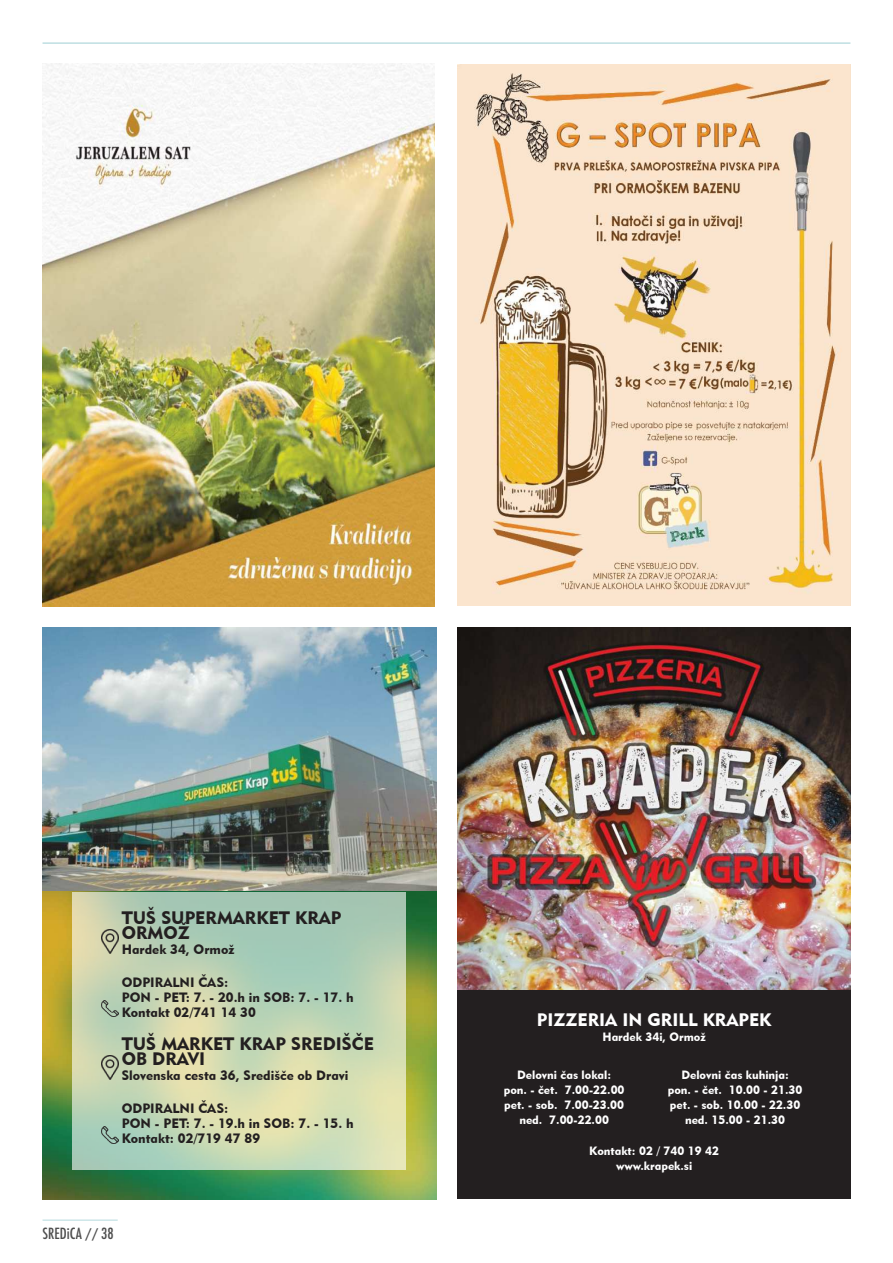
<style>
.page{position:relative;width:893px;height:1263px;background:#fff}
.page>*{position:absolute;margin:0;border:0;box-sizing:border-box;transform-origin:0 0}
.t1{font:18px/15px "Geometric 415 BT Black A";color:#231f20}
.t2{font:18px "Geometric 415 BT Black A";color:#fff}
.t3{font:500 condensed 15px "Futura";color:#4d4d4d}
.t4{font:13.5px/15px "Geometric 415 BT Black A";color:#231f20}
.t5{font:12px/15px "Geometric 415 BT Black A";color:#fff;text-align:center}
.s1{font-family:"Futura BT";font-stretch:normal}
</style>
<div class="page">
<hr style="left:43px;top:1219px;width:75px;height:2px;background:#00818d;opacity:.2">
<hr style="left:43px;top:42px;width:807px;height:2px;background:#cde6e8">
<img style="left:43px;top:64px;width:392px;height:542px">
<img style="left:43px;top:628px;width:393px;height:571px">
<div style="left:73px;top:892px;width:333px;height:277px;background:#fff;opacity:.62"></div>
<img style="left:457px;top:628px;width:393px;height:362px">
<div style="left:457px;top:990px;width:394px;height:209px;background:#231f20"></div>
<img style="left:101px;top:930px;width:17px;height:23px">
<img style="left:102px;top:1000px;width:16px;height:17px">
<img style="left:102px;top:1126px;width:16px;height:17px">
<img style="left:101px;top:1056px;width:17px;height:23px">
<img style="left:457px;top:64px;width:394px;height:542px">
<h1 class="t1" style="left:122px;top:912px;width:221px">TUŠ SUPERMARKET KRAP<br>ORMOŽ</h1>
<p class="t4" style="left:122px;top:943px;width:114px">Hardek 34, Ormož</p>
<p class="t4" style="left:122px;top:976px;width:233px">ODPIRALNI ČAS:<br>PON - PET: 7. - 20.h in SOB: 7. - 17. h<br>Kontakt 02/741 14 30</p>
<h1 class="t1" style="left:122px;top:1038px;width:254px">TUŠ MARKET KRAP SREDIŠČE<br>OB DRAVI</h1>
<p class="t4" style="left:122px;top:1069px;width:228px">Slovenska cesta 36, Središče ob Dravi</p>
<p class="t4" style="left:122px;top:1102px;width:233px">ODPIRALNI ČAS:<br>PON - PET: 7. - 19.h in SOB: 7. - 15. h<br>Kontakt: 02/719 47 89</p>
<p class="t3" style="left:43px;top:1226px;width:73px">SREDiCA <span class="s1">//</span> 38</p>
<h1 class="t2" style="left:537px;top:1012px;width:236px">PIZZERIA IN GRILL KRAPEK</h1>
<p class="t5" style="left:602px;top:1030px;width:105px">Hardek 34i, Ormož</p>
<p class="t5" style="left:504px;top:1068px;width:122px">Delovni čas lokal:<br>pon. - čet. 7.00-22.00 pet. - sob. 7.00-23.00 ned. 7.00-22.00</p>
<p class="t5" style="left:668px;top:1068px;width:136px">Delovni čas kuhinja:<br>pon. - čet. 10.00 - 21.30 pet. - sob. 10.00 - 22.30 ned. 15.00 - 21.30</p>
<p class="t5" style="left:589px;top:1144px;width:131px">Kontakt: 02 / 740 19 42 www.krapek.si</p>
</div>
